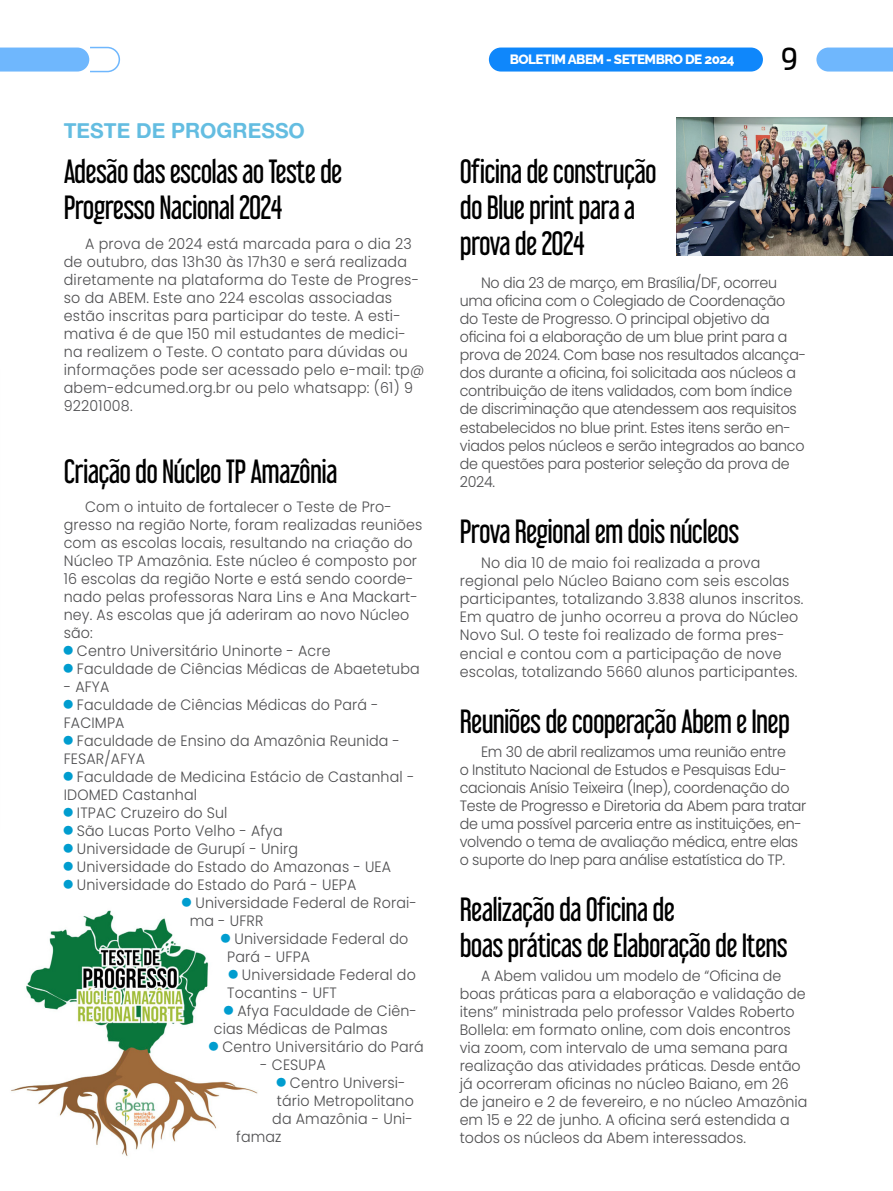
<style>
.page{position:relative;width:893px;height:1191px;background:#fff}
.page>*{position:absolute;margin:0;border:0;box-sizing:border-box;transform-origin:0 0}
.t1{font:30px/36px "Libel Suit Rg";letter-spacing:-.025em;color:#000}
.t2{font:30px "Antenna Cond";color:#000}
.t3{font:21px "Alte Haas Grotesk Bold";color:#64bde1}
.t4{font:300 15px/18px "Poppins";letter-spacing:.01em;color:#4d4d4f;scale:.95 1}
.t5{font:300 15px/18px "Poppins";letter-spacing:-.02em;color:#4d4d4f;scale:.95 1}
.t6{font:800 13.5px "Raleway";letter-spacing:-.04em;color:#fff}
</style>
<div class="page">
<div style="left:489px;top:48px;width:274px;height:24px;background:#0f87fb;border-radius:12px"></div>
<svg style="left:0;top:46px;width:121px;height:27px"></svg>
<svg style="left:816px;top:48px;width:77px;height:24px;background:#76bafd"></svg>
<img style="left:10px;top:910px;width:248px;height:246px">
<img style="left:676px;top:117px;width:217px;height:138px">
<svg style="left:221px;top:934px;width:9px;height:9px"></svg>
<svg style="left:229px;top:970px;width:9px;height:9px"></svg>
<svg style="left:224px;top:1006px;width:9px;height:9px"></svg>
<svg style="left:209px;top:1042px;width:9px;height:9px"></svg>
<h2 class="t3" style="left:64px;top:117px;width:243px">TESTE DE PROGRESSO</h2>
<h1 class="t1" style="left:64px;top:150px;width:280px">Adesão das escolas ao Teste de<br>Progresso Nacional 2024</h1>
<p class="t4" style="left:64px;top:235px;width:381px;text-indent:21px">A prova de 2024 está marcada para o dia 23 de outubro, das 13h30 às 17h30 e será realizada diretamente na plataforma do Teste de Progres&shy;so da ABEM. Este ano 224 escolas associadas estão inscritas para participar do teste. A esti&shy;mativa é de que 150 mil estudantes de medici&shy;na realizem o Teste. O contato para dúvidas ou informações pode ser acessado pelo e-mail: tp@ abem-edcumed.org.br ou pelo whatsapp: (61) 9<br>92201008.</p>
<h1 class="t1" style="left:64px;top:449px;width:275px">Criação do Núcleo TP Amazônia</h1>
<p class="t4" style="left:85px;top:497px;width:324px">Com o intuito de fortalecer o Teste de Pro-</p>
<p class="t4" style="left:64px;top:515px;width:379px">gresso na região Norte, foram realizadas reuniões</p>
<p class="t4" style="left:64px;top:533px;width:369px">com as escolas locais, resultando na criação do</p>
<p class="t4" style="left:64px;top:551px;width:373px">Núcleo TP Amazônia. Este núcleo é composto por</p>
<p class="t4" style="left:64px;top:569px;width:370px">16 escolas da região Norte e está sendo coorde-</p>
<p class="t4" style="left:64px;top:587px;width:374px">nado pelas professoras Nara Lins e Ana Mackart-</p>
<p class="t4" style="left:64px;top:605px;width:365px">ney. As escolas que já aderiram ao novo Núcleo</p>
<p class="t4" style="left:64px;top:623px;width:32px">são:</p>
<p class="t4" style="left:77px;top:641px;width:268px">Centro Universitário Uninorte - Acre</p>
<p class="t4" style="left:77px;top:659px;width:362px">Faculdade de Ciências Médicas de Abaetetuba</p>
<p class="t4" style="left:64px;top:677px;width:50px">- AFYA</p>
<p class="t4" style="left:77px;top:695px;width:319px">Faculdade de Ciências Médicas do Pará -</p>
<p class="t4" style="left:64px;top:713px;width:65px">FACIMPA</p>
<p class="t4" style="left:77px;top:731px;width:342px">Faculdade de Ensino da Amazônia Reunida -</p>
<p class="t4" style="left:64px;top:749px;width:87px">FESAR/AFYA</p>
<p class="t4" style="left:77px;top:767px;width:357px">Faculdade de Medicina Estácio de Castanhal -</p>
<p class="t4" style="left:64px;top:785px;width:142px">IDOMED Castanhal</p>
<p class="t4" style="left:77px;top:803px;width:160px">ITPAC Cruzeiro do Sul</p>
<p class="t4" style="left:77px;top:821px;width:218px">São Lucas Porto Velho - Afya</p>
<p class="t4" style="left:77px;top:839px;width:234px">Universidade de Gurupí - Unirg</p>
<p class="t4" style="left:77px;top:857px;width:332px">Universidade do Estado do Amazonas - UEA</p>
<p class="t4" style="left:77px;top:875px;width:296px">Universidade do Estado do Pará - UEPA</p>
<p class="t4" style="left:195px;top:893px;width:235px">Universidade Federal de Rorai-</p>
<p class="t4" style="left:190px;top:911px;width:79px">ma - UFRR</p>
<p class="t4" style="left:234px;top:929px;width:185px">Universidade Federal do</p>
<p class="t4" style="left:227px;top:947px;width:89px">Pará - UFPA</p>
<p class="t4" style="left:242px;top:965px;width:185px">Universidade Federal do</p>
<p class="t4" style="left:227px;top:983px;width:117px">Tocantins - UFT</p>
<p class="t4" style="left:237px;top:1001px;width:191px">Afya Faculdade de Ciên-</p>
<p class="t4" style="left:214px;top:1019px;width:184px">cias Médicas de Palmas</p>
<p class="t4" style="left:222px;top:1037px;width:213px">Centro Universitário do Pará</p>
<p class="t4" style="left:260px;top:1055px;width:70px">- CESUPA</p>
<p class="t4" style="left:290px;top:1073px;width:123px">Centro Universi-</p>
<p class="t4" style="left:277px;top:1091px;width:146px">tário Metropolitano</p>
<p class="t4" style="left:272px;top:1109px;width:150px">da Amazônia - Uni-</p>
<p class="t4" style="left:236px;top:1127px;width:49px">famaz</p>
<p class="t6" style="left:510px;top:49px;width:226px">BOLETIM ABEM - SETEMBRO DE 2024</p>
<h1 class="t2" style="left:781px;top:41px;width:18px">9</h1>
<h1 class="t1" style="left:460px;top:150px;width:198px">Oficina de construção do Blue print para a prova de 2024</h1>
<p class="t5" style="left:460px;top:274px;width:366px;text-indent:21px">No dia 23 de março, em Brasília/DF, ocorreu uma oficina com o Colegiado de Coordenação do Teste de Progresso. O principal objetivo da oficina foi a elaboração de um blue print para a prova de 2024. Com base nos resultados alcança&shy;dos durante a oficina, foi solicitada aos núcleos a contribuição de itens validados, com bom índice de discriminação que atendessem aos requisitos estabelecidos no blue print. Estes itens serão en&shy;viados pelos núcleos e serão integrados ao banco de questões para posterior seleção da prova de 2024.</p>
<h1 class="t1" style="left:460px;top:509px;width:281px">Prova Regional em dois núcleos</h1>
<p class="t4" style="left:460px;top:554px;width:363px;text-indent:21px">No dia 10 de maio foi realizada a prova regional pelo Núcleo Baiano com seis escolas participantes, totalizando 3.838 alunos inscritos.<br>Em quatro de junho ocorreu a prova do Núcleo Novo Sul. O teste foi realizado de forma pres&shy;encial e contou com a participação de nove escolas, totalizando 5660 alunos participantes.</p>
<h1 class="t1" style="left:460px;top:699px;width:332px">Reuniões de cooperação Abem e Inep</h1>
<p class="t5" style="left:460px;top:742px;width:366px;text-indent:21px">Em 30 de abril realizamos uma reunião entre<br>o Instituto Nacional de Estudos e Pesquisas Edu&shy;cacionais Anísio Teixeira (Inep), coordenação do Teste de Progresso e Diretoria da Abem para tratar de uma possível parceria entre as instituições, en&shy;volvendo o tema de avaliação médica, entre elas o suporte do Inep para análise estatística do TP.</p>
<h1 class="t1" style="left:460px;top:887px;width:330px">Realização da Oficina de<br>boas práticas de Elaboração de Itens</h1>
<p class="t4" style="left:460px;top:966px;width:367px;text-indent:21px">A Abem validou um modelo de “Oficina de boas práticas para a elaboração e validação de itens” ministrada pelo professor Valdes Roberto Bollela: em formato online, com dois encontros via zoom, com intervalo de uma semana para realização das atividades práticas. Desde então já ocorreram oficinas no núcleo Baiano, em 26 de janeiro e 2 de fevereiro, e no núcleo Amazônia em 15 e 22 de junho. A oficina será estendida a todos os núcleos da Abem interessados.</p>
</div>
